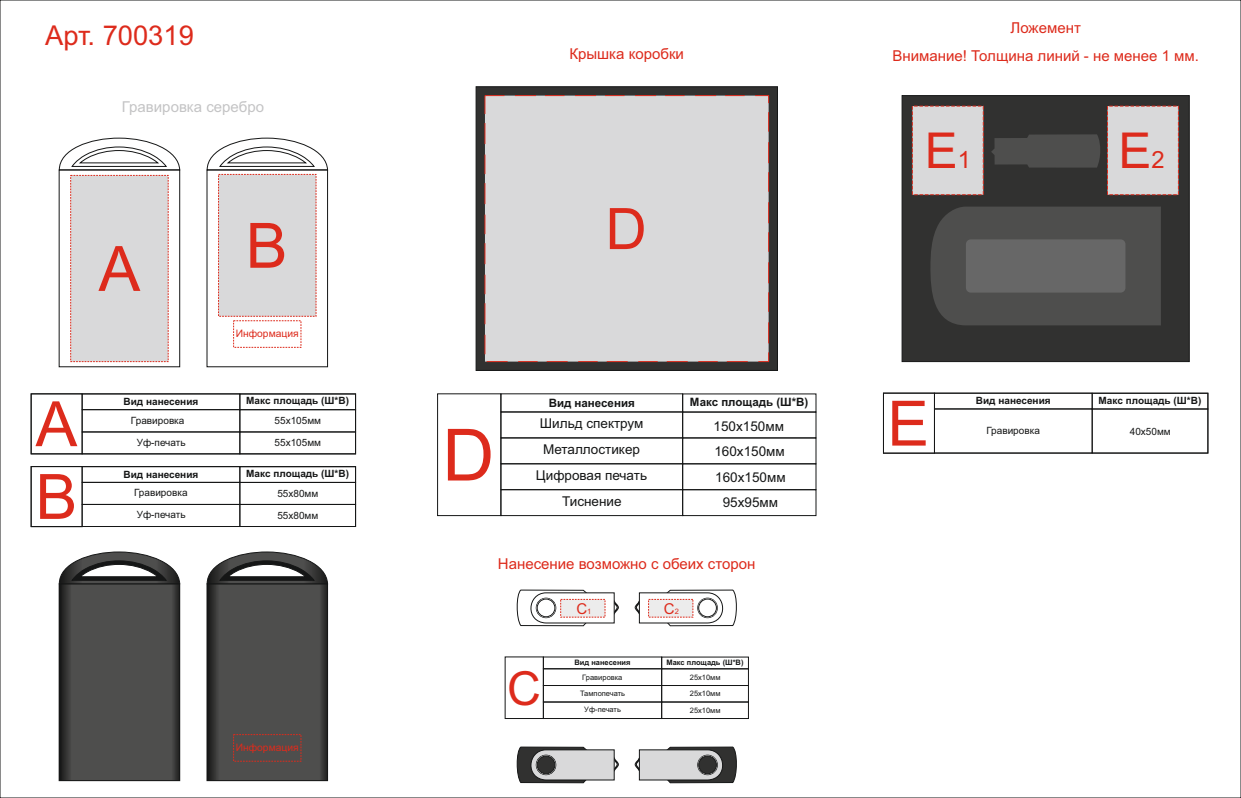
<style>
.page{position:relative;width:1241px;height:798px;background:#fff}
.page>*{position:absolute;margin:0;border:0;box-sizing:border-box;transform-origin:0 0}
.t1{font:72px "Arial";color:#dd2b1c}
.t2{font:62.5px "Arial";color:#dd2b1c}
.t3{font:57.19px "Arial";color:#dd2b1c}
.t4{font:49.44px "Arial";color:#dd2b1c}
.t5{font:46.88px "Arial";color:#dd2b1c}
.t6{font:27.31px "Arial";color:#dd2b1c}
.t7{font:15px "Arial";color:#dd2b1c}
.t8{font:15px "Arial";color:#c4c4c5}
.t9{font:13.5px "Arial";color:#151616}
.t10{font:700 11.5px "Arial";color:#151616}
.t11{font:10.25px "Arial";color:#dd2b1c}
.t12{font:10px "Arial";color:#151616}
.t13{font:700 10px "Arial";color:#151616}
.t14{font:7.5px/15.8px "Arial";color:#151616;text-align:center}
.t15{font:700 7.5px "Arial";color:#151616}
.s1{font-size:7.5px}
.s2{font-size:23.75px}
</style>
<div class="page">
<svg style="left:516px;top:589px;width:102px;height:36px"></svg>
<svg style="left:635px;top:589px;width:102px;height:36px"></svg>
<svg style="left:516px;top:746px;width:102px;height:36px;background:#a6a6a6"></svg>
<svg style="left:536px;top:755px;width:19px;height:19px"></svg>
<div style="left:537px;top:755px;width:18px;height:18px;background:#313130;border:1px solid #151616;border-radius:50%"></div>
<svg style="left:635px;top:746px;width:102px;height:36px;background:#a5a5a6"></svg>
<svg style="left:697px;top:755px;width:20px;height:19px"></svg>
<div style="left:698px;top:755px;width:18px;height:18px;background:#313130;border:1px solid #151616;border-radius:50%"></div>
<div style="left:543px;top:668px;width:119px;height:17px;border:1px solid #151616"></div>
<div style="left:543px;top:684px;width:119px;height:18px;border:1px solid #151616"></div>
<div style="left:543px;top:701px;width:119px;height:17px;border:1px solid #151616"></div>
<div style="left:661px;top:656px;width:87px;height:13px;border:1px solid #151616"></div>
<div style="left:661px;top:684px;width:87px;height:18px;border:1px solid #151616"></div>
<div style="left:661px;top:701px;width:87px;height:17px;border:1px solid #151616"></div>
<svg style="left:61px;top:585px;width:117px;height:193px;background:#4a4a49"></svg>
<div style="left:59px;top:583px;width:121px;height:197px;border:1px solid #151616"></div>
<svg style="left:59px;top:551px;width:121px;height:33px"></svg>
<svg style="left:209px;top:585px;width:117px;height:193px;background:#4b4a49"></svg>
<div style="left:207px;top:583px;width:121px;height:197px;border:1px solid #151616"></div>
<svg style="left:207px;top:551px;width:121px;height:33px"></svg>
<svg style="left:475px;top:86px;width:302px;height:284px;background:#343433"></svg>
<svg style="left:484px;top:95px;width:285px;height:267px;background:#d1cccd"></svg>
<div style="left:500px;top:411px;width:183px;height:27px;border:1px solid #151616"></div>
<div style="left:437px;top:393px;width:64px;height:123px;border:1px solid #151616"></div>
<div style="left:682px;top:411px;width:134px;height:27px;border:1px solid #151616"></div>
<div style="left:500px;top:463px;width:183px;height:27px;border:1px solid #151616"></div>
<div style="left:682px;top:463px;width:134px;height:27px;border:1px solid #151616"></div>
<div style="left:500px;top:489px;width:183px;height:27px;border:1px solid #151616"></div>
<div style="left:682px;top:489px;width:134px;height:27px;border:1px solid #151616"></div>
<svg style="left:59px;top:138px;width:121px;height:224px"></svg>
<svg style="left:207px;top:138px;width:121px;height:178px"></svg>
<div style="left:82px;top:393px;width:158px;height:17px;border:1px solid #151616"></div>
<div style="left:82px;top:409px;width:158px;height:23px;border:1px solid #151616"></div>
<div style="left:82px;top:431px;width:158px;height:23px;border:1px solid #151616"></div>
<div style="left:239px;top:393px;width:117px;height:17px;border:1px solid #151616"></div>
<div style="left:239px;top:431px;width:117px;height:23px;border:1px solid #151616"></div>
<div style="left:31px;top:393px;width:52px;height:61px;border:1px solid #151616"></div>
<div style="left:82px;top:466px;width:158px;height:16px;border:1px solid #151616"></div>
<div style="left:82px;top:504px;width:158px;height:22px;border:1px solid #151616"></div>
<div style="left:82px;top:481px;width:158px;height:23px;border:1px solid #151616"></div>
<div style="left:239px;top:504px;width:117px;height:22px;border:1px solid #151616"></div>
<div style="left:239px;top:481px;width:117px;height:23px;border:1px solid #151616"></div>
<div style="left:239px;top:466px;width:117px;height:16px;border:1px solid #151616"></div>
<div style="left:31px;top:466px;width:52px;height:61px;border:1px solid #151616"></div>
<div style="left:901px;top:95px;width:288px;height:267px;background:#313130"></div>
<div style="left:930px;top:206px;width:230px;height:119px;background:#4e4e4d"></div>
<div style="left:965px;top:239px;width:160px;height:53px;background:#676767;border-radius:5px"></div>
<svg style="left:990px;top:134px;width:110px;height:33px;background:#4a4a49"></svg>
<div style="left:911px;top:106px;width:72px;height:89px;background:#d9d9da"></div>
<div style="left:1106px;top:106px;width:72px;height:89px;background:#d9d9da"></div>
<div style="left:933px;top:392px;width:159px;height:17px;border:1px solid #151616"></div>
<div style="left:933px;top:408px;width:159px;height:45px;border:1px solid #151616"></div>
<div style="left:1091px;top:408px;width:117px;height:45px;border:1px solid #151616"></div>
<div style="left:1091px;top:393px;width:117px;height:16px;border:1px solid #151616"></div>
<div style="left:882px;top:392px;width:52px;height:61px;border:1px solid #151616"></div>
<h3 class="t6" style="left:45px;top:25px;width:150px">Арт. 700319</h3>
<p class="t8" style="left:122px;top:101px;width:144px">Гравировка серебро</p>
<h2 class="t2" style="left:99px;top:245px;width:43px">A</h2>
<h2 class="t2" style="left:246px;top:222px;width:43px">B</h2>
<p class="t11" style="left:236px;top:329px;width:64px">Информация</p>
<h2 class="t2" style="left:36px;top:400px;width:43px">A</h2>
<p class="t13" style="left:124px;top:397px;width:76px">Вид нанесения</p>
<p class="t13" style="left:246px;top:397px;width:104px">Макс площадь (Ш*В)</p>
<h2 class="t2" style="left:36px;top:473px;width:43px">B</h2>
<p class="t13" style="left:124px;top:470px;width:76px">Вид нанесения</p>
<p class="t13" style="left:246px;top:469px;width:104px">Макс площадь (Ш*В)</p>
<p class="t12" style="left:274px;top:417px;width:48px">55х105мм</p>
<p class="t12" style="left:131px;top:417px;width:55px">Гравировка</p>
<p class="t12" style="left:137px;top:438px;width:50px">Уф-печать</p>
<p class="t12" style="left:274px;top:439px;width:48px">55х105мм</p>
<p class="t12" style="left:134px;top:488px;width:55px">Гравировка</p>
<p class="t12" style="left:277px;top:489px;width:43px">55х80мм</p>
<p class="t12" style="left:277px;top:511px;width:43px">55х80мм</p>
<p class="t12" style="left:137px;top:510px;width:50px">Уф-печать</p>
<p class="t11" style="left:236px;top:742px;width:64px">Информация</p>
<p class="t7" style="left:569px;top:48px;width:116px">Крышка коробки</p>
<h3 class="t3" style="left:605px;top:207px;width:43px">D</h3>
<h1 class="t1" style="left:442px;top:428px;width:54px">D</h1>
<p class="t10" style="left:548px;top:398px;width:88px">Вид нанесения</p>
<p class="t10" style="left:689px;top:397px;width:120px">Макс площадь (Ш*В)</p>
<p class="t9" style="left:543px;top:444px;width:98px">Металлостикер</p>
<p class="t9" style="left:714px;top:445px;width:72px">160х150мм</p>
<p class="t9" style="left:535px;top:470px;width:113px">Цифровая печать</p>
<p class="t9" style="left:715px;top:471px;width:72px">160х150мм</p>
<p class="t9" style="left:562px;top:496px;width:61px">Тиснение</p>
<p class="t9" style="left:722px;top:497px;width:57px">95х95мм</p>
<p class="t9" style="left:540px;top:418px;width:105px">Шильд спектрум</p>
<p class="t9" style="left:713px;top:420px;width:72px">150х150мм</p>
<p class="t7" style="left:498px;top:557px;width:259px">Нанесение возможно с обеих сторон</p>
<p class="t7" style="left:576px;top:602px;width:17px">С<span class="s1">1</span></p>
<p class="t7" style="left:663px;top:602px;width:17px">С<span class="s1">2</span></p>
<h3 class="t5" style="left:507px;top:670px;width:35px">С</h3>
<p class="t15" style="left:574px;top:659px;width:58px">Вид нанесения</p>
<p class="t15" style="left:666px;top:659px;width:79px">Макс площадь (Ш*В)</p>
<p class="t14" style="left:582px;top:669px;width:42px">Гравировка</p>
<p class="t14" style="left:689px;top:669px;width:32px">25х10мм</p>
<p class="t14" style="left:580px;top:686px;width:47px">Тампопечать<br>Уф-печать</p>
<p class="t14" style="left:689px;top:686px;width:32px;line-height:16.5px;text-align:left">25х10мм<br>25х10мм</p>
<p class="t7" style="left:1010px;top:22px;width:72px">Ложемент</p>
<p class="t7" style="left:892px;top:50px;width:308px">Внимание! Толщина линий - не менее 1 мм.</p>
<h3 class="t4" style="left:924px;top:132px;width:48px">E<span class="s2">1</span></h3>
<h3 class="t4" style="left:1118px;top:132px;width:48px">E<span class="s2">2</span></h3>
<h2 class="t2" style="left:887px;top:400px;width:43px">E</h2>
<p class="t13" style="left:975px;top:397px;width:76px">Вид нанесения</p>
<p class="t13" style="left:1098px;top:396px;width:104px">Макс площадь (Ш*В)</p>
<p class="t12" style="left:986px;top:426px;width:55px">Гравировка</p>
<p class="t12" style="left:1129px;top:427px;width:43px">40х50мм</p>
</div>
